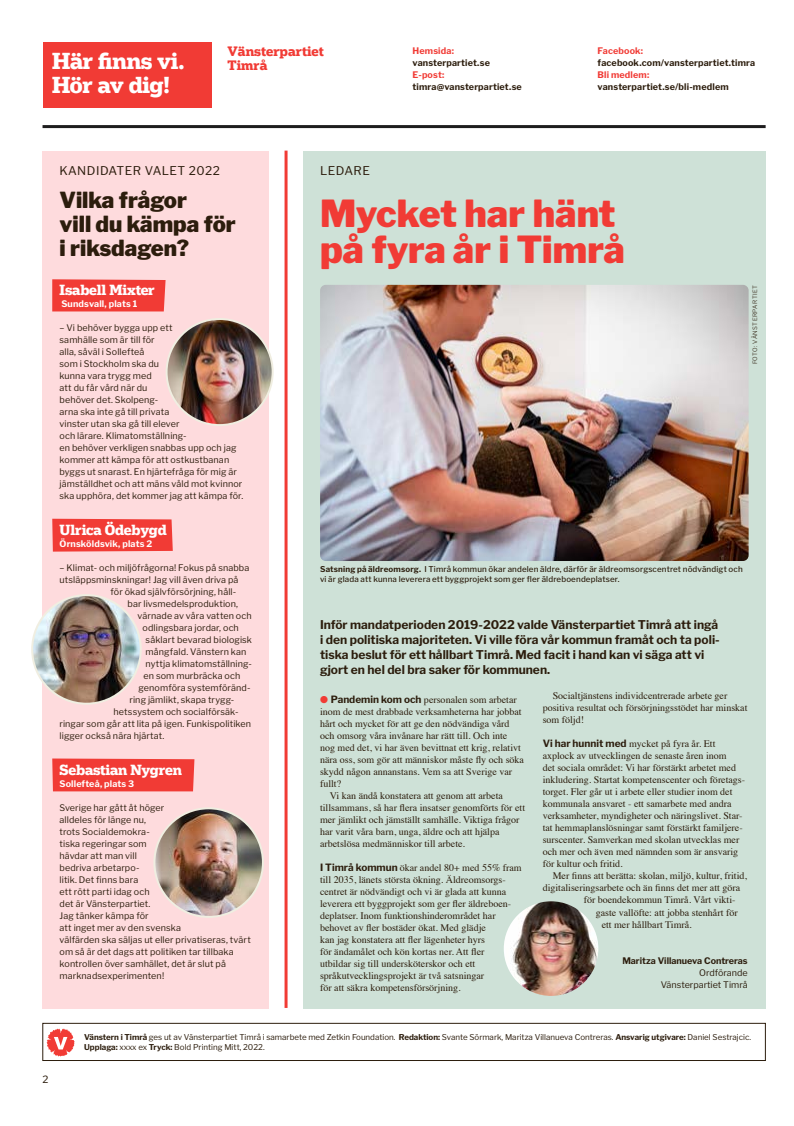
<style>
.page{position:relative;width:794px;height:1126px;background:#fff}
.page>*{position:absolute;margin:0;border:0;box-sizing:border-box;transform-origin:0 0}
.t1{font:900 37px/36px "Libre Franklin";color:#f13b35}
.t2{font:900 22px/24px "Libre Franklin";color:#2c1d0d}
.t3{font:700 22px/24px "Popular";letter-spacing:-.02em;color:#fff}
.t4{font:700 14px "Popular";letter-spacing:-.015em;color:#fff}
.t5{font:700 13px/14px "Popular";color:#f13b35}
.t6{font:700 12px/15px "Libre Franklin";color:#2c1d0d}
.t7{font:12px "Libre Franklin";letter-spacing:.04em;color:#2c1d0d}
.t8{font:10px/12px "Times";color:#2c1d0d}
.t9{font:10px "Libre Franklin";color:#2c1d0d}
.t10{font:9px/12px "Libre Franklin";letter-spacing:.01em;color:#2c1d0d}
.t11{font:700 9px "Libre Franklin";letter-spacing:.01em;color:#2c1d0d}
.t12{font:700 9px "Libre Franklin";letter-spacing:.015em;color:#fff}
.t13{font:700 9px "Libre Franklin";letter-spacing:.015em;color:#f13b35}
.t14{font:8px/10px "Libre Franklin";color:#2c1d0d}
.t15{font:500 8px/10px "Libre Franklin";letter-spacing:.02em;color:#2c1d0d}
.t16{font:300 6px "Libre Franklin";letter-spacing:.065em;color:#2c1d0d}
.s1{font-weight:700}
.s2{color:#f13b35}
.s3{font-family:"Libre Franklin";font-weight:700}
</style>
<div class="page">
<div style="left:43px;top:1022px;width:722px;height:38px;border:1px solid #2c1d0d"></div>
<svg style="left:47px;top:1028px;width:28px;height:28px"></svg>
<hr style="left:284px;top:151px;width:3px;height:856px;background:#f13b35">
<div style="left:303px;top:151px;width:462px;height:857px;background:#cee1d7"></div>
<img style="left:320px;top:285px;width:428px;height:276px">
<img style="left:504px;top:901px;width:94px;height:94px;border-radius:47px">
<div style="left:43px;top:43px;width:168px;height:65px;background:#f13b35"></div>
<hr style="left:43px;top:125px;width:722px;height:3px;background:#1e1d1e">
<div style="left:43px;top:151px;width:226px;height:857px;background:#fedbdd"></div>
<div style="left:52px;top:279px;width:114px;height:32px;background:#f13b35"></div>
<div style="left:52px;top:518px;width:121px;height:33px;background:#f13b35"></div>
<div style="left:52px;top:758px;width:142px;height:33px;background:#f13b35"></div>
<img style="left:167px;top:319px;width:106px;height:106px;border-radius:53px">
<div style="left:166px;top:318px;width:108px;height:108px;border:2px solid #f0eee1;border-radius:50%"></div>
<img style="left:32px;top:595px;width:109px;height:108px;border-radius:54px">
<div style="left:31px;top:594px;width:111px;height:110px;border:2px solid #f0eee1;border-radius:50%"></div>
<img style="left:154px;top:808px;width:109px;height:108px;border-radius:54px">
<div style="left:153px;top:807px;width:111px;height:110px;border:2px solid #f0eee1;border-radius:50%"></div>
<h2 class="t3" style="left:52px;top:48px;width:134px">Här finns vi.<br>Hör av dig!</h2>
<h3 class="t5" style="left:227px;top:44px;width:98px">Vänsterpartiet<br>Timrå</h3>
<p class="t13" style="left:412px;top:43px;width:43px">Hemsida:</p>
<p class="t11" style="left:412px;top:55px;width:79px">vansterpartiet.se</p>
<p class="t13" style="left:412px;top:67px;width:33px">E-post:</p>
<p class="t11" style="left:412px;top:79px;width:111px">timra@vansterpartiet.se</p>
<p class="t13" style="left:597px;top:43px;width:47px">Facebook:</p>
<p class="t11" style="left:597px;top:55px;width:159px">facebook.com/vansterpartiet.timra</p>
<p class="t13" style="left:597px;top:67px;width:53px">Bli medlem:</p>
<p class="t11" style="left:597px;top:79px;width:133px">vansterpartiet.se/bli-medlem</p>
<p class="t7" style="left:60px;top:161px;width:162px">KANDIDATER VALET 2022</p>
<h2 class="t2" style="left:60px;top:186px;width:178px">Vilka frågor<br>vill du kämpa för i riksdagen?</h2>
<h3 class="t4" style="left:60px;top:280px;width:97px">Isabell Mixter</h3>
<p class="t12" style="left:61px;top:296px;width:77px">Sundsvall, plats 1</p>
<p class="t10" style="left:60px;top:321px;width:185px">– Vi behöver bygga upp ett<br>samhälle som är till för<br>alla, såväl i Sollefteå<br>som i Stockholm ska du<br>kunna vara trygg med<br>att du får vård när du<br>behöver det. Skolpeng-<br>arna ska inte gå till privata<br>vinster utan ska gå till elever<br>och lärare. Klimatomställning-<br>en behöver verkligen snabbas upp och jag kommer att kämpa för att ostkustbanan byggs ut snarast. En hjärtefråga för mig är jämställdhet och att mäns våld mot kvinnor ska upphöra, det kommer jag att kämpa för.</p>
<h3 class="t4" style="left:60px;top:520px;width:109px">Ulrica Ödebygd</h3>
<p class="t12" style="left:60px;top:536px;width:94px">Örnsköldsvik, plats 2</p>
<p class="t10" style="left:60px;top:560px;width:191px">– Klimat- och miljöfrågorna! Fokus på snabba</p>
<p class="t10" style="left:60px;top:572px;width:180px">utsläppsminskningar! Jag vill även driva på</p>
<p class="t10" style="left:111px;top:584px;width:127px">för ökad självförsörjning, håll-</p>
<p class="t10" style="left:128px;top:596px;width:112px">bar livsmedelsproduktion,</p>
<p class="t10" style="left:138px;top:608px;width:116px">värnade av våra vatten och</p>
<p class="t10" style="left:143px;top:620px;width:98px">odlingsbara jordar, och</p>
<p class="t10" style="left:146px;top:632px;width:108px">såklart bevarad biologisk</p>
<p class="t10" style="left:146px;top:644px;width:102px">mångfald. Vänstern kan</p>
<p class="t10" style="left:146px;top:656px;width:108px">nyttja klimatomställning-</p>
<p class="t10" style="left:144px;top:668px;width:98px">en som murbräcka och</p>
<p class="t10" style="left:139px;top:680px;width:113px">genomföra systemföränd-</p>
<p class="t10" style="left:130px;top:692px;width:106px">ring jämlikt, skapa trygg-</p>
<p class="t10" style="left:114px;top:704px;width:127px">hetssystem och socialförsäk-</p>
<p class="t10" style="left:60px;top:716px;width:193px">ringar som går att lita på igen. Funkispolitiken</p>
<p class="t10" style="left:60px;top:728px;width:106px">ligger också nära hjärtat.</p>
<h3 class="t4" style="left:60px;top:760px;width:124px">Sebastian Nygren</h3>
<p class="t12" style="left:60px;top:776px;width:76px">Sollefteå, plats 3</p>
<p class="t10" style="left:60px;top:800px;width:193px">Sverige har gått åt höger<br>alldeles för länge nu,<br>trots Socialdemokra-<br>tiska regeringar som<br>hävdar att man vill<br>bedriva arbetarpo-<br>litik. Det finns bara<br>ett rött parti idag och<br>det är Vänsterpartiet.<br>Jag tänker kämpa för<br>att inget mer av den svenska<br>välfärden ska säljas ut eller privatiseras, tvärt om så är det dags att politiken tar tillbaka kontrollen över samhället, det är slut på marknadsexperimenten!</p>
<p class="t7" style="left:320px;top:161px;width:51px">LEDARE</p>
<h1 class="t1" style="left:320px;top:192px;width:306px">Mycket har hänt på fyra år i Timrå</h1>
<p class="t16" style="left:750px;top:364px;width:81px;rotate:-90deg">FOTO: VÄNSTERPARTIET</p>
<p class="t15" style="left:320px;top:563px;width:424px"><span class="s1">Satsning på äldreomsorg.</span> I Timrå kommun ökar andelen äldre, därför är äldreomsorgscentret nödvändigt och vi är glada att kunna leverera ett byggprojekt som ger fler äldreboendeplatser.</p>
<p class="t6" style="left:320px;top:616px;width:401px">Inför mandatperioden 2019-2022 valde Vänsterpartiet Timrå att ingå i den politiska majoriteten. Vi ville föra vår kommun framåt och ta poli&shy;tiska beslut för ett hållbart Timrå. Med facit i hand kan vi säga att vi gjort en hel del bra saker för kommunen.</p>
<p class="t8" style="left:320px;top:692px;width:198px"><span class="s2">●</span> <span class="s3">Pandemin kom och</span> personalen som arbetar</p>
<p class="t8" style="left:320px;top:704px;width:203px">inom de mest drabbade verksamheterna har jobbat</p>
<p class="t8" style="left:320px;top:716px;width:191px">hårt och mycket för att ge den nödvändiga vård</p>
<p class="t8" style="left:320px;top:728px;width:189px">och omsorg våra invånare har rätt till. Och inte</p>
<p class="t8" style="left:320px;top:740px;width:202px">nog med det, vi har även bevittnat ett krig, relativt</p>
<p class="t8" style="left:320px;top:752px;width:205px">nära oss, som gör att människor måste fly och söka</p>
<p class="t8" style="left:320px;top:764px;width:194px">skydd någon annanstans. Vem sa att Sverige var</p>
<p class="t8" style="left:320px;top:776px;width:23px">fullt?</p>
<p class="t8" style="left:330px;top:788px;width:174px">Vi kan ändå konstatera att genom att arbeta</p>
<p class="t8" style="left:320px;top:800px;width:206px">tillsammans, så har flera insatser genomförts för ett</p>
<p class="t8" style="left:320px;top:812px;width:201px">mer jämlikt och jämställt samhälle. Viktiga frågor</p>
<p class="t8" style="left:320px;top:824px;width:181px">har varit våra barn, unga, äldre och att hjälpa</p>
<p class="t8" style="left:320px;top:836px;width:146px">arbetslösa medmänniskor till arbete.</p>
<p class="t8" style="left:320px;top:860px;width:203px"><span class="s3">I Timrå kommun</span> ökar andel 80+ med 55% fram till 2035, länets största ökning. Äldreomsorgs&shy;centret är nödvändigt och vi är glada att kunna leverera ett byggprojekt som ger fler äldreboen&shy;deplatser. Inom funktionshinderområdet har behovet av fler bostäder ökat. Med glädje<br>kan jag konstatera att fler lägenheter hyrs<br>för ändamålet och kön kortas ner. Att fler<br>utbildar sig till undersköterskor och ett språkutvecklingsprojekt är två satsningar<br>för att säkra kompetensförsörjning.</p>
<p class="t8" style="left:542px;top:689px;width:206px;text-indent:10px">Socialtjänstens individcentrerade arbete ger positiva resultat och försörjningsstödet har minskat som följd!</p>
<p class="t8" style="left:542px;top:737px;width:204px"><span class="s3">Vi har hunnit med</span> mycket på fyra år. Ett axplock av utvecklingen de senaste åren inom<br>det sociala området: Vi har förstärkt arbetet med inkludering. Startat kompetenscenter och företags&shy;torget. Fler går ut i arbete eller studier inom det kommunala ansvaret - ett samarbete med andra verksamheter, myndigheter och näringslivet. Star&shy;tat hemmaplanslösningar samt förstärkt familjere&shy;surscenter. Samverkan med skolan utvecklas mer och mer och även med nämnden som är ansvarig för kultur och fritid.</p>
<p class="t8" style="left:552px;top:869px;width:196px">Mer finns att berätta: skolan, miljö, kultur, fritid,</p>
<p class="t8" style="left:542px;top:881px;width:199px">digitaliseringsarbete och än finns det mer att göra</p>
<p class="t8" style="left:583px;top:893px;width:153px">för boendekommun Timrå. Vårt vikti-</p>
<p class="t8" style="left:595px;top:905px;width:143px">gaste vallöfte: att jobba stenhårt för</p>
<p class="t8" style="left:601px;top:917px;width:91px">ett mer hållbart Timrå.</p>
<p class="t11" style="left:622px;top:953px;width:127px">Maritza Villanueva Contreras</p>
<p class="t10" style="left:661px;top:965px;width:88px;text-align:right">Ordförande<br>Vänsterpartiet Timrå</p>
<p class="t9" style="left:43px;top:1071px;width:7px">2</p>
<p class="t14" style="left:84px;top:1031px;width:668px"><span class="s1">Vänstern i Timrå</span> ges ut av Vänsterpartiet Timrå i samarbete med Zetkin Foundation. <span class="s1">Redaktion:</span> Svante Sörmark, Maritza Villanueva Contreras. <span class="s1">Ansvarig utgivare:</span> Daniel Sestrajcic.<br><span class="s1">Upplaga:</span> xxxx ex <span class="s1">Tryck:</span> Bold Printing Mitt, 2022.</p>
</div>
